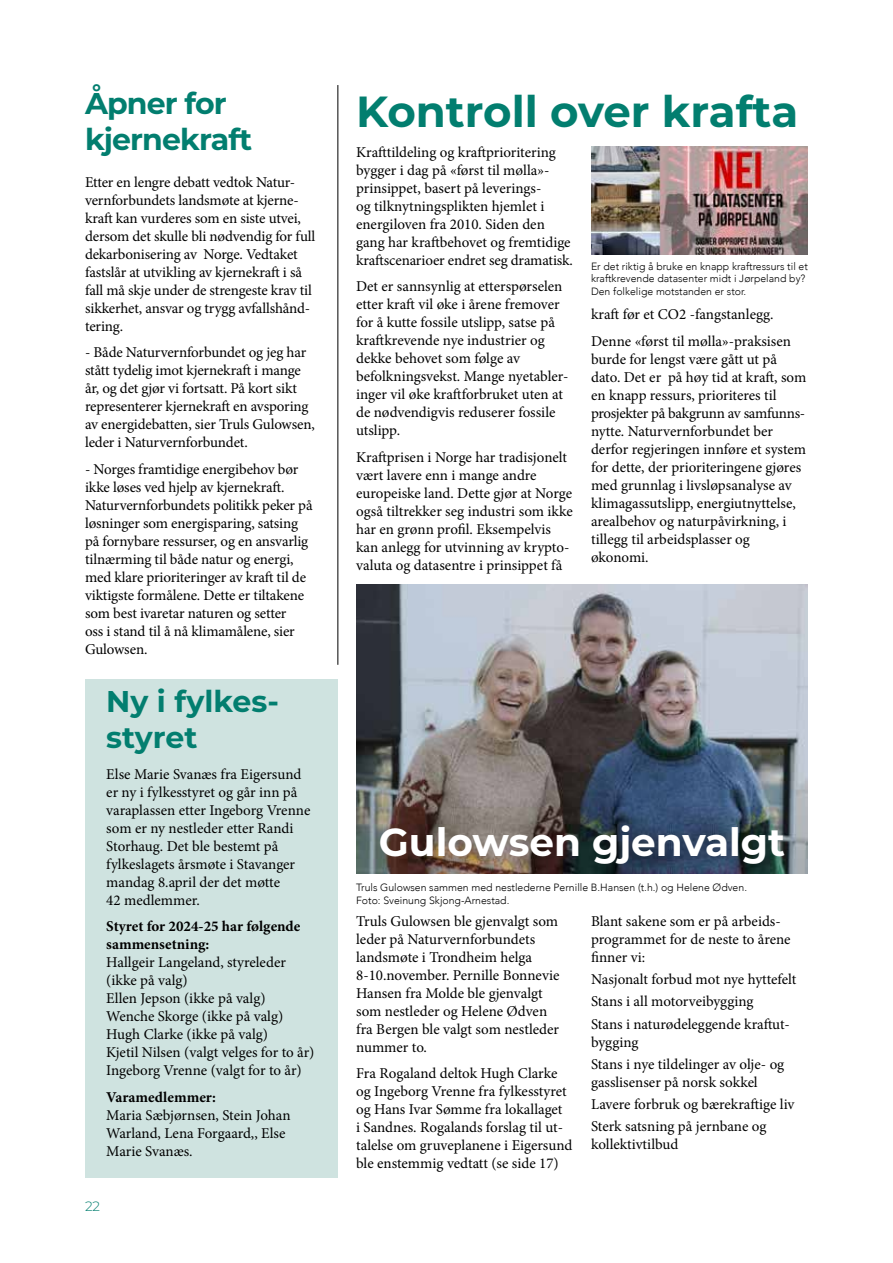
<style>
.page{position:relative;width:893px;height:1263px;background:#fff}
.page>*{position:absolute;margin:0;border:0;box-sizing:border-box;transform-origin:0 0}
.t1{font:700 43.5px "Montserrat";color:#027e6f}
.t2{font:700 39px "Montserrat";color:#fff}
.t3{font:700 30px "Montserrat";letter-spacing:-.03em;color:#027e6f}
.t4{font:700 30px/36px "Montserrat";color:#027e6f}
.t5{font:15px/18px "Minion Pro";letter-spacing:-.005em;color:#000}
.t6{font:700 15px/18px "Minion Pro";color:#000}
.t7{font:300 13.5px "Montserrat";color:#027e6f}
.t8{font:300 10.5px/12.6px "Avenir";color:#000}
</style>
<div class="page">
<hr style="left:338px;top:85px;width:1px;height:580px;background:#000">
<img style="left:356px;top:584px;width:452px;height:289px">
<div style="left:85px;top:679px;width:253px;height:499px;background:#cfe3e0"></div>
<img style="left:591px;top:146px;width:217px;height:109px">
<h3 class="t3" style="left:85px;top:82px;width:143px">Åpner for</h3>
<h1 class="t1" style="left:356px;top:80px;width:444px">Kontroll over krafta</h1>
<h3 class="t3" style="left:85px;top:118px;width:169px">kjernekraft</h3>
<p class="t5" style="left:356px;top:143px;width:218px">Krafttildeling og kraftprioritering bygger i dag på «først til mølla»- prinsippet, basert på leverings-<br>og tilknytningsplikten hjemlet i energiloven fra 2010. Siden den gang har kraftbehovet og fremtidige kraftscenarioer endret seg dramatisk.</p>
<p class="t5" style="left:356px;top:278px;width:214px">Det er sannsynlig at etterspørselen etter kraft vil øke i årene fremover for å kutte fossile utslipp, satse på kraftkrevende nye industrier og dekke behovet som følge av befolkningsvekst. Mange nyetabler&shy;inger vil øke kraftforbruket uten at de nødvendigvis reduserer fossile utslipp.</p>
<p class="t5" style="left:356px;top:448px;width:218px">Kraftprisen i Norge har tradisjonelt vært lavere enn i mange andre europeiske land. Dette gjør at Norge også tiltrekker seg industri som ikke har en grønn profil. Eksempelvis kan anlegg for utvinning av krypto&shy;valuta og datasentre i prinsippet få</p>
<p class="t5" style="left:85px;top:173px;width:232px">Etter en lengre debatt vedtok Natur&shy;vernforbundets landsmøte at kjerne&shy;kraft kan vurderes som en siste utvei, dersom det skulle bli nødvendig for full dekarbonisering av Norge. Vedtaket fastslår at utvikling av kjernekraft i så fall må skje under de strengeste krav til sikkerhet, ansvar og trygg avfallshånd&shy;tering.</p>
<p class="t5" style="left:85px;top:343px;width:231px">- Både Naturvernforbundet og jeg har stått tydelig imot kjernekraft i mange år, og det gjør vi fortsatt. På kort sikt representerer kjernekraft en avsporing av energidebatten, sier Truls Gulowsen, leder i Naturvernforbundet.</p>
<p class="t5" style="left:85px;top:460px;width:229px">- Norges framtidige energibehov bør ikke løses ved hjelp av kjernekraft.<br>Naturvernforbundets politikk peker på løsninger som energisparing, satsing på fornybare ressurser, og en ansvarlig tilnærming til både natur og energi, med klare prioriteringer av kraft til de viktigste formålene. Dette er tiltakene som best ivaretar naturen og setter<br>oss i stand til å nå klimamålene, sier Gulowsen.</p>
<p class="t8" style="left:591px;top:260px;width:218px">Er det riktig å bruke en knapp kraftressurs til et kraftkrevende datasenter midt i Jørpeland by?<br>Den folkelige motstanden er stor.</p>
<p class="t5" style="left:591px;top:301px;width:202px;line-height:26.5px">kraft før et CO2 -fangstanlegg.<br>Denne «først til mølla»-praksisen</p>
<p class="t5" style="left:591px;top:350px;width:217px">burde for lengst være gått ut på dato. Det er på høy tid at kraft, som en knapp ressurs, prioriteres til prosjekter på bakgrunn av samfunns&shy;nytte. Naturvernforbundet ber derfor regjeringen innføre et system for dette, der prioriteringene gjøres med grunnlag i livsløpsanalyse av klimagassutslipp, energiutnyttelse, arealbehov og naturpåvirkning, i tillegg til arbeidsplasser og økonomi.</p>
<h3 class="t4" style="left:106px;top:682px;width:174px">Ny i fylkes&shy;styret</h3>
<p class="t5" style="left:106px;top:765px;width:206px">Else Marie Svanæs fra Eigersund er ny i fylkesstyret og går inn på varaplassen etter Ingeborg Vrenne som er ny nestleder etter Randi<br>Storhaug. Det ble bestemt på fylkeslagets årsmøte i Stavanger mandag 8.april der det møtte<br>42 medlemmer.</p>
<p class="t6" style="left:106px;top:917px;width:196px">Styret for 2024-25 har følgende sammensetning:</p>
<p class="t5" style="left:106px;top:954px;width:210px">Hallgeir Langeland, styreleder (ikke på valg)<br>Ellen Jepson (ikke på valg)<br>Wenche Skorge (ikke på valg)<br>Hugh Clarke (ikke på valg)<br>Kjetil Nilsen (valgt velges for to år)<br>Ingeborg Vrenne (valgt for to år)</p>
<p class="t6" style="left:106px;top:1088px;width:111px">Varamedlemmer:</p>
<p class="t5" style="left:106px;top:1106px;width:186px">Maria Sæbjørnsen, Stein Johan<br>Warland, Lena Forgaard,, Else<br>Marie Svanæs.</p>
<p class="t7" style="left:85px;top:1197px;width:17px">22</p>
<h2 class="t2" style="left:379px;top:814px;width:408px">Gulowsen gjenvalgt</h2>
<p class="t8" style="left:356px;top:881px;width:392px">Truls Gulowsen sammen med nestlederne Pernille B.Hansen (t.h.) og Helene Ødven.<br>Foto: Sveinung Skjong-Arnestad.</p>
<p class="t5" style="left:356px;top:912px;width:205px">Truls Gulowsen ble gjenvalgt som leder på Naturvernforbundets landsmøte i Trondheim helga<br>8-10.november. Pernille Bonnevie<br>Hansen fra Molde ble gjenvalgt som nestleder og Helene Ødven fra Bergen ble valgt som nestleder nummer to.</p>
<p class="t5" style="left:356px;top:1065px;width:218px">Fra Rogaland deltok Hugh Clarke og Ingeborg Vrenne fra fylkesstyret og Hans Ivar Sømme fra lokallaget<br>i Sandnes. Rogalands forslag til ut&shy;talelse om gruveplanene i Eigersund ble enstemmig vedtatt (se side 17)</p>
<p class="t5" style="left:591px;top:912px;width:201px">Blant sakene som er på arbeids&shy;programmet for de neste to årene finner vi:</p>
<p class="t5" style="left:591px;top:968px;width:207px;line-height:22.2px">Nasjonalt forbud mot nye hyttefelt<br>Stans i all motorveibygging<br>Stans i naturødeleggende kraftut-</p>
<p class="t5" style="left:591px;top:1031px;width:195px;line-height:22.2px">bygging<br>Stans i nye tildelinger av olje- og</p>
<p class="t5" style="left:591px;top:1071px;width:205px;line-height:22.2px">gasslisenser på norsk sokkel<br>Lavere forbruk og bærekraftige liv<br>Sterk satsning på jernbane og</p>
<p class="t5" style="left:591px;top:1136px;width:89px">kollektivtilbud</p>
</div>
